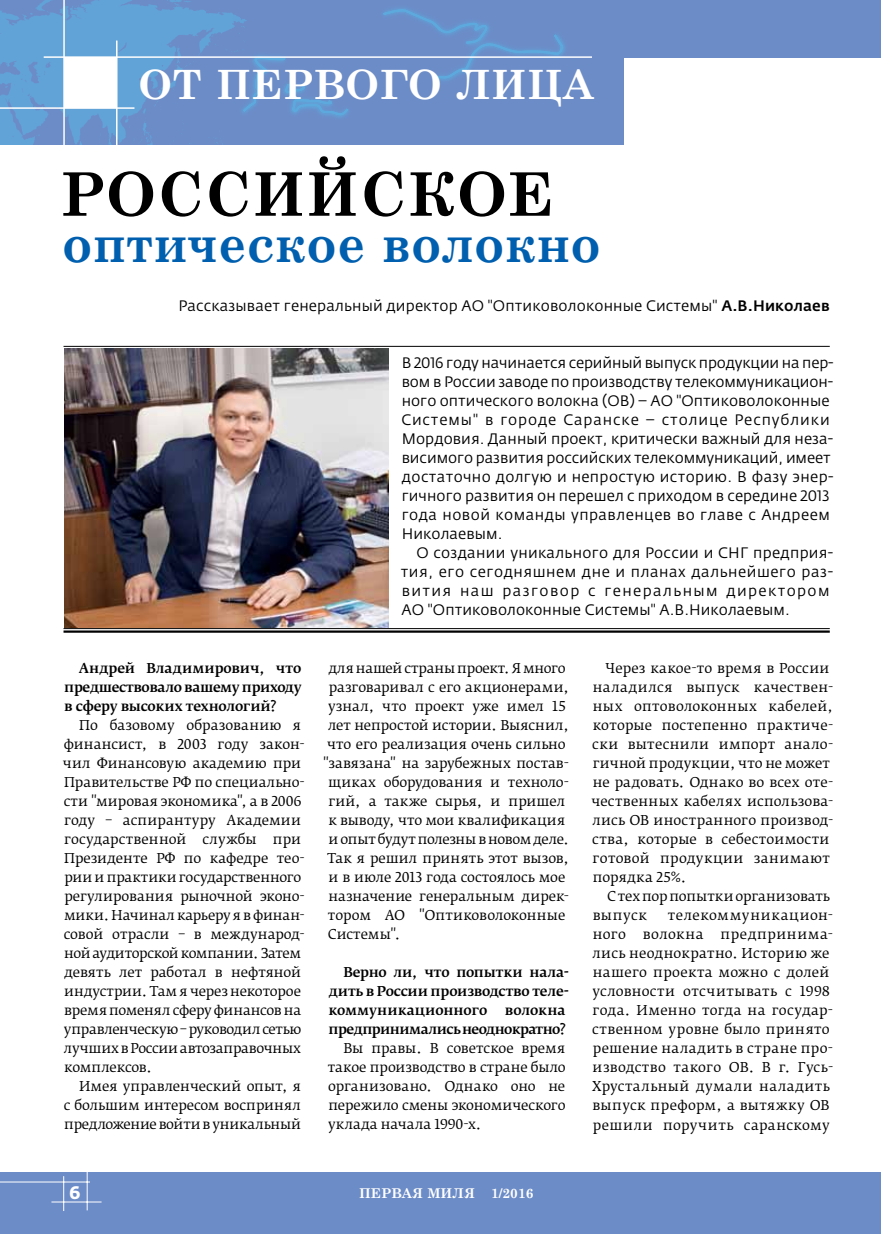
<style>
.page{position:relative;width:881px;height:1234px;background:#fff}
.page>*{position:absolute;margin:0;border:0;box-sizing:border-box;transform-origin:0 0}
.t1{font:700 60px "Century Schoolbook";letter-spacing:.015em;color:#000}
.t2{font:700 54px "Century Schoolbook";letter-spacing:.015em;color:#005fae;scale:.9 1}
.t3{font:700 40.5px "Century Schoolbook";letter-spacing:.005em;color:#fff}
.t4{font:700 18px "Fedra Sans Pro";color:#fff}
.t5{font:15px/19px "Fedra Sans Pro";letter-spacing:.005em;color:#000}
.t6{font:15px/19px "Fedra Sans Pro";letter-spacing:.035em;color:#000}
.t7{font:13.5px/19px "Fedra Serif B Pro";color:#000}
.t8{font:13.5px/19px "Fedra Serif B Pro";letter-spacing:.02em;color:#000}
.t9{font:13.5px/19px "Fedra Serif B Pro";letter-spacing:.025em;color:#000}
.t10{font:500 13.5px/19px "Fedra Serif B Pro";letter-spacing:-.02em;color:#000;text-align:justify}
.t11{font:500 13.5px/19px "Fedra Serif B Pro";letter-spacing:-.04em;color:#000;text-align:right}
.t12{font:13.5px "Fedra Serif B Pro";letter-spacing:-.035em;color:#000}
.t13{font:13.5px "Fedra Serif B Pro";letter-spacing:-.02em;color:#000}
.t14{font:700 13.5px "Century Schoolbook";color:#fff}
.s1{font-weight:500}
</style>
<div class="page">
<div style="left:0;top:0;width:880px;height:57px;background:#6c8cc7"></div>
<div style="left:0;top:1172px;width:880px;height:61px;background:#6c8cc7"></div>
<hr style="left:51px;top:1201px;width:50px;height:1px;background:#fff">
<hr style="left:87px;top:1171px;width:1px;height:39px;background:#fff">
<hr style="left:63px;top:1175px;width:1px;height:35px;background:#fff">
<hr style="left:0;top:1181px;width:90px;height:1px;background:#fff">
<div style="left:0;top:0;width:623px;height:144px;background:#6c8cc7"></div>
<svg style="left:0;top:0;width:562px;height:144px"></svg>
<hr style="left:63px;top:0;width:2px;height:159px;background:#fff">
<hr style="left:116px;top:40px;width:1px;height:119px;background:#fff">
<hr style="left:0;top:107px;width:134px;height:2px;background:#fff">
<hr style="left:44px;top:56px;width:547px;height:2px;background:#fff">
<div style="left:64px;top:57px;width:53px;height:51px;background:#fff"></div>
<hr style="left:63px;top:346px;width:766px;height:1px;background:#000">
<hr style="left:63px;top:628px;width:766px;height:1px;background:#000">
<hr style="left:63px;top:630px;width:766px;height:2px;background:#000">
<img style="left:64px;top:349px;width:324px;height:278px">
<h3 class="t3" style="left:138px;top:53px;width:457px">От Первого лица</h3>
<h1 class="t1" style="left:60px;top:147px;width:484px">Российское</h1>
<h2 class="t2" style="left:62px;top:201px;width:599px">оптическое волокно</h2>
<p class="t5" style="left:178px;top:296px;width:652px">Рассказывает генеральный директор АО "Оптиковолоконные Системы" <span class="s1">А.В.Николаев</span></p>
<p class="t10" style="left:64px;top:658px;width:239px;text-indent:14px">Андрей Владимирович, что предшествовало вашему приходу в сферу высоких технологий?</p>
<p class="t7" style="left:63px;top:715px;width:243px;text-indent:16px">По базовому образованию я финансист, в 2003 году закон&shy;чил Финансовую академию при<br>Правительстве РФ по специально&shy;сти "мировая экономика", а в 2006 году – аспирантуру Академии государственной службы при<br>Президенте РФ по кафедре тео&shy;рии и практики государственного регулирования рыночной эконо&shy;мики. Начинал карьеру я в финан&shy;совой отрасли – в международ&shy;ной аудиторской компании. Затем девять лет работал в нефтяной индустрии. Там я через некоторое время поменял сферу финансов на управленческую – руководил сетью лучших в России автозаправочных комплексов.</p>
<p class="t7" style="left:64px;top:1076px;width:239px;text-align:justify;text-indent:15px">Имея управленческий опыт, я с большим интересом воспринял предложение войти в уникальный</p>
<p class="t5" style="left:401px;top:353px;width:433px">В 2016 году начинается серийный выпуск продукции на пер&shy;вом в России заводе по производству телекоммуникацион&shy;ного оптического волокна (ОВ) – АО "Оптиковолоконные Системы" в городе Саранске – столице Республики Мордовия. Данный проект, критически важный для неза&shy;висимого развития российских телекоммуникаций, имеет достаточно долгую и непростую историю. В фазу энер&shy;гичного развития он перешел с приходом в середине 2013 года новой команды управленцев во главе с Андреем Николаевым.</p>
<p class="t6" style="left:400px;top:543px;width:434px;text-indent:15px">О создании уникального для России и СНГ предприя&shy;тия, его сегодняшнем дне и планах дальнейшего раз&shy;вития наш разговор с генеральным директором АО "Оптиковолоконные Системы" А.В.Николаевым.</p>
<p class="t13" style="left:328px;top:659px;width:238px">для нашей страны проект. Я много</p>
<p class="t7" style="left:328px;top:677px;width:242px">разговаривал с его акционерами,</p>
<p class="t7" style="left:328px;top:696px;width:239px">узнал, что проект уже имел 15</p>
<p class="t7" style="left:328px;top:715px;width:242px">лет непростой истории. Выяснил,</p>
<p class="t7" style="left:327px;top:734px;width:240px">что его реализация очень сильно</p>
<p class="t7" style="left:323px;top:753px;width:247px">"завязана" на зарубежных постав-</p>
<p class="t7" style="left:328px;top:772px;width:242px">щиках оборудования и техноло-</p>
<p class="t7" style="left:328px;top:791px;width:238px">гий, а также сырья, и пришел</p>
<p class="t7" style="left:328px;top:810px;width:238px">к выводу, что мои квалификация</p>
<p class="t12" style="left:328px;top:830px;width:242px">и опыт будут полезны в новом деле.</p>
<p class="t7" style="left:327px;top:848px;width:243px">Так я решил принять этот вызов,</p>
<p class="t7" style="left:328px;top:867px;width:238px">и в июле 2013 года состоялось мое</p>
<p class="t7" style="left:328px;top:886px;width:242px">назначение генеральным дирек-</p>
<p class="t7" style="left:328px;top:905px;width:239px">тором АО "Оптиковолоконные</p>
<p class="t7" style="left:328px;top:924px;width:74px">Системы".</p>
<p class="t10" style="left:328px;top:962px;width:242px;text-indent:15px">Верно ли, что попытки нала&shy;дить в России производство теле&shy;коммуникационного</p>
<p class="t11" style="left:328px;top:1000px;width:238px">волокна<br>предпринимались неоднократно?</p>
<p class="t7" style="left:328px;top:1038px;width:239px;text-align:justify;text-indent:15px">Вы правы. В советское время такое производство в стране было организовано. Однако оно не пережило смены экономического уклада начала 1990-х.</p>
<p class="t8" style="left:591px;top:658px;width:243px;text-indent:14px">Через какое-то время в России наладился выпуск качествен&shy;ных оптоволоконных кабелей, которые постепенно практиче&shy;ски вытеснили импорт анало&shy;гичной продукции, что не может не радовать. Однако во всех оте&shy;чественных кабелях использова&shy;лись ОВ иностранного производ&shy;ства, которые в себестоимости готовой продукции занимают порядка 25%.</p>
<p class="t7" style="left:592px;top:886px;width:239px;text-indent:14px">С тех пор попытки организовать выпуск</p>
<p class="t9" style="left:592px;top:905px;width:242px;text-indent:76px">телекоммуникацион&shy;ного волокна предпринима&shy;лись неоднократно. Историю же нашего проекта можно с долей условности отсчитывать с 1998 года. Именно тогда на государ&shy;ственном уровне было принято решение наладить в стране про&shy;изводство такого ОВ. В г. Гусь-<br>Хрустальный думали наладить выпуск преформ, а вытяжку ОВ решили поручить саранскому</p>
<h3 class="t4" style="left:69px;top:1180px;width:13px">6</h3>
<p class="t14" style="left:359px;top:1181px;width:176px">ПЕРВАЯ МИЛЯ 1/2016</p>
</div>
